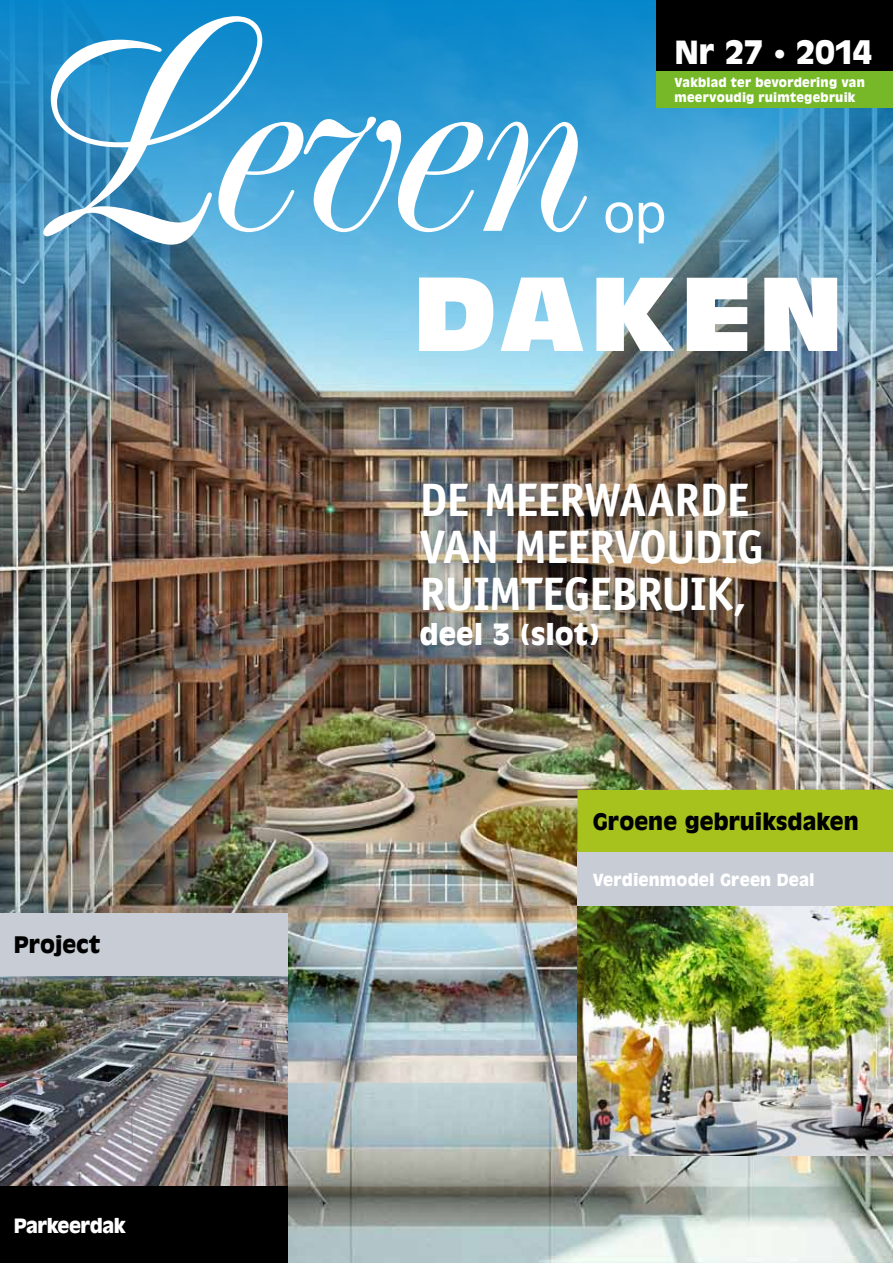
<style>
.page{position:relative;width:893px;height:1263px;background:#fff}
.page>*{position:absolute;margin:0;border:0;box-sizing:border-box;transform-origin:0 0}
.t1{font:700 47.1px/47.1px "Officina Sans";letter-spacing:-.025em;color:#fff}
.t2{font:900 31.5px "Antique Olive";letter-spacing:-.005em;color:#fff}
.t3{font:900 28.5px "Antique Olive";letter-spacing:.005em;color:#fff}
.t4{font:900 22.5px "Antique Olive";letter-spacing:.005em;color:#000}
.t5{font:900 19.5px "Antique Olive";letter-spacing:-.025em;color:#fff}
.t6{font:900 16.5px "Antique Olive";letter-spacing:.01em;color:#fff}
.t7{font:900 12.3px/14.7px "Antique Olive";letter-spacing:.015em;color:#fff}
.s1{font-size:24px}
</style>
<div class="page">
<img style="left:0;top:449px;width:893px;height:814px">
<img style="left:0;top:0;width:893px;height:449px">
<svg style="left:605px;top:202px;width:59px;height:41px"></svg>
<svg style="left:43px;top:16px;width:544px;height:229px"></svg>
<svg style="left:419px;top:278px;width:418px;height:73px"></svg>
<div style="left:403px;top:469px;width:376px;height:198px;background:#0085cd;opacity:.15"></div>
<img style="left:0;top:975px;width:288px;height:212px">
<div style="left:0;top:1187px;width:288px;height:76px;background:#000"></div>
<div style="left:0;top:913px;width:288px;height:62px;background:#c7ccd5"></div>
<div style="left:577px;top:851px;width:316px;height:55px;background:#c7ccd5"></div>
<img style="left:577px;top:906px;width:316px;height:249px">
<div style="left:577px;top:789px;width:316px;height:63px;background:#a7c21d"></div>
<div style="left:656px;top:0;width:237px;height:74px;background:#000"></div>
<div style="left:656px;top:72px;width:237px;height:36px;background:#76b828"></div>
<h3 class="t4" style="left:14px;top:931px;width:88px">Project</h3>
<h3 class="t5" style="left:14px;top:1214px;width:113px">Parkeerdak</h3>
<h2 class="t2" style="left:674px;top:34px;width:199px">Nr 27 <span class="s1">•</span> 2014</h2>
<p class="t7" style="left:674px;top:76px;width:192px">Vakblad ter bevordering van meervoudig ruimtegebruik</p>
<h1 class="t1" style="left:420px;top:476px;width:346px">DE MEERWAARDE<br>VAN MEERVOUDIG<br>RUIMTEGEBRUIK,</h1>
<h3 class="t3" style="left:420px;top:617px;width:182px">deel 3 (slot)</h3>
<h3 class="t4" style="left:593px;top:809px;width:267px">Groene gebruiksdaken</h3>
<h3 class="t6" style="left:593px;top:870px;width:223px">Verdienmodel Green Deal</h3>
</div>
